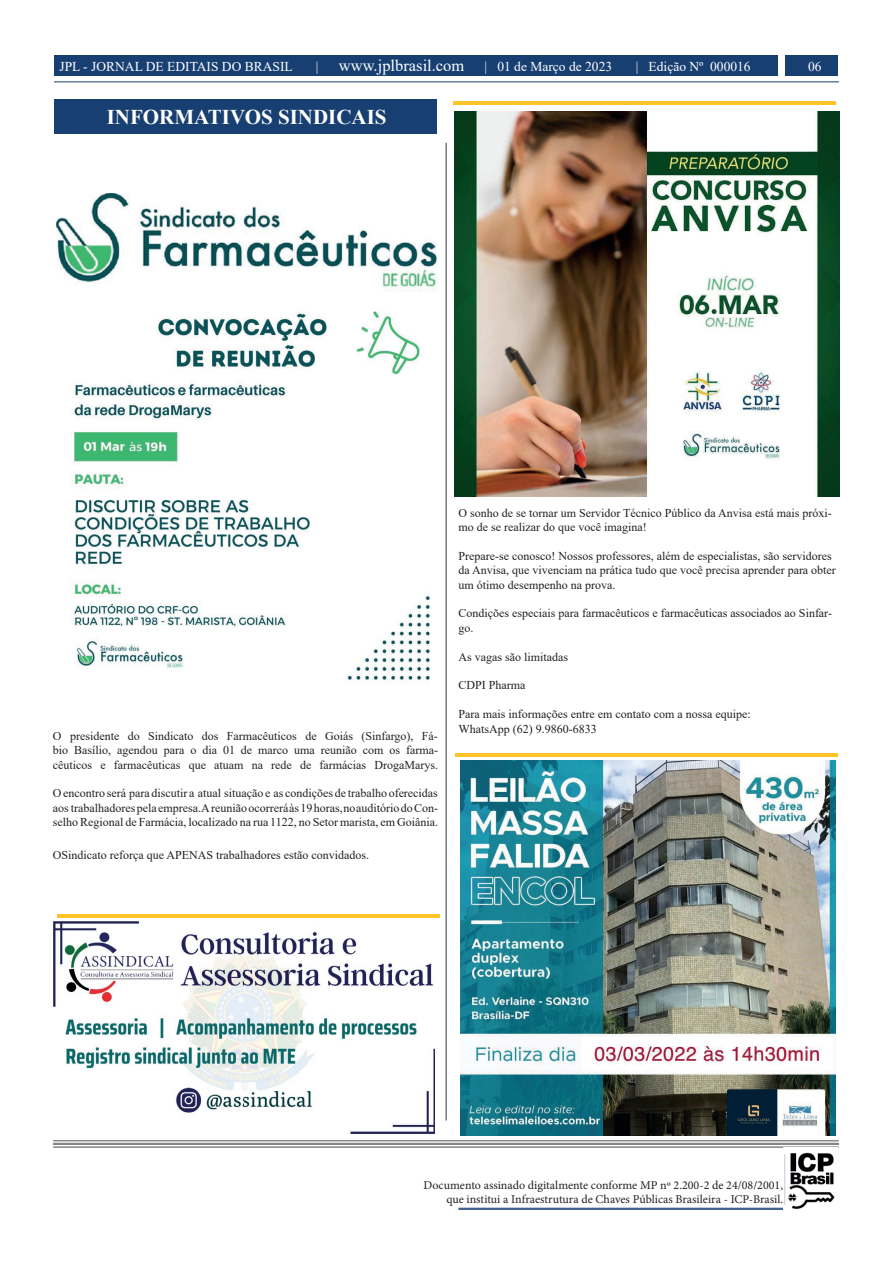
<style>
.page{position:relative;width:893px;height:1263px;background:#fff}
.page>*{position:absolute;margin:0;border:0;box-sizing:border-box;transform-origin:0 0}
.t1{font:700 21px "Times New Roman";color:#fff}
.t2{font:16.5px "Times New Roman";color:#fff}
.t3{font:13.5px "Times New Roman";color:#fff}
.t4{font:12px/14.4px "Times New Roman";color:#231f20}
.t5{font:12px/14.4px "Minion Pro";color:#231f20;text-align:right}
.s1{font-size:13.5px}
</style>
<div class="page">
<hr style="left:458px;top:1208px;width:380px;height:1px;background:#173f72">
<hr style="left:53px;top:1140px;width:785px;height:1px;background:#848689">
<hr style="left:53px;top:1143px;width:785px;height:2px;background:#848689">
<hr style="left:53px;top:1146px;width:785px;height:2px;background:#848689">
<hr style="left:445px;top:143px;width:2px;height:977px;background:#787a7d">
<div style="left:785px;top:55px;width:53px;height:21px;background:#173f72"></div>
<div style="left:54px;top:55px;width:723px;height:21px;background:#173f72"></div>
<hr style="left:54px;top:81px;width:785px;height:1px;background:#173f72">
<hr style="left:455px;top:754px;width:383px;height:3px;background:#fec427">
<hr style="left:454px;top:102px;width:382px;height:3px;background:#fec427">
<hr style="left:57px;top:914px;width:383px;height:3px;background:#fec427">
<hr style="left:54px;top:1140px;width:785px;height:1px;background:#848689">
<hr style="left:54px;top:1143px;width:785px;height:2px;background:#848689">
<hr style="left:54px;top:1146px;width:785px;height:2px;background:#848689">
<div style="left:55px;top:100px;width:382px;height:34px;background:#173f72"></div>
<hr style="left:458px;top:1209px;width:380px;height:1px;background:#173f72">
<img style="left:783px;top:1152px;width:55px;height:58px">
<hr style="left:784px;top:1154px;width:1px;height:51px;background:#c7c7d9">
<img style="left:57px;top:193px;width:381px;height:98px">
<img style="left:72px;top:311px;width:358px;height:371px">
<img style="left:455px;top:112px;width:384px;height:384px">
<img style="left:460px;top:761px;width:376px;height:375px">
<img style="left:54px;top:922px;width:381px;height:211px">
<p class="t3" style="left:59px;top:57px;width:235px">JPL - JORNAL DE EDITAIS DO BRASIL</p>
<h2 class="t2" style="left:316px;top:54px;width:150px"><span class="s1">|</span> www.jplbrasil.com</h2>
<p class="t3" style="left:485px;top:57px;width:129px">| 01 de Março de 2023</p>
<p class="t3" style="left:636px;top:57px;width:116px">| Edição Nº 000016</p>
<p class="t3" style="left:808px;top:57px;width:15px">06</p>
<h1 class="t1" style="left:107px;top:102px;width:281px">INFORMATIVOS SINDICAIS</h1>
<p class="t4" style="left:53px;top:728px;width:387px;text-align:justify">O presidente do Sindicato dos Farmacêuticos de Goiás (Sinfargo), Fá&shy;bio Basílio, agendou para o dia 01 de marco uma reunião com os farma&shy;cêuticos e farmacêuticas que atuam na rede de farmácias DrogaMarys.</p>
<p class="t4" style="left:53px;top:786px;width:387px;text-align:justify">O encontro será para discutir a atual situação e as condições de trabalho oferecidas aos trabalhadores pela empresa. A reunião ocorrerá às 19 horas, no auditório do Con&shy;selho Regional de Farmácia, localizado na rua 1122, no Setor marista, em Goiânia.</p>
<p class="t4" style="left:53px;top:847px;width:318px">OSindicato reforça que APENAS trabalhadores estão convidados.</p>
<p class="t4" style="left:458px;top:505px;width:375px">O sonho de se tornar um Servidor Técnico Público da Anvisa está mais próxi&shy;mo de se realizar do que você imagina!</p>
<p class="t4" style="left:458px;top:548px;width:379px">Prepare-se conosco! Nossos professores, além de especialistas, são servidores da Anvisa, que vivenciam na prática tudo que você precisa aprender para obter um ótimo desempenho na prova.</p>
<p class="t4" style="left:458px;top:606px;width:375px">Condições especiais para farmacêuticos e farmacêuticas associados ao Sinfar&shy;go.</p>
<p class="t4" style="left:458px;top:649px;width:111px">As vagas são limitadas</p>
<p class="t4" style="left:458px;top:678px;width:68px">CDPI Pharma</p>
<p class="t4" style="left:458px;top:706px;width:294px">Para mais informações entre em contato com a nossa equipe:<br>WhatsApp (62) 9.9860-6833</p>
<p class="t5" style="left:423px;top:1177px;width:361px">Documento assinado digitalmente conforme MP nº 2.200-2 de 24/08/2001, que institui a Infraestrutura de Chaves Públicas Brasileira - ICP-Brasil.</p>
</div>
